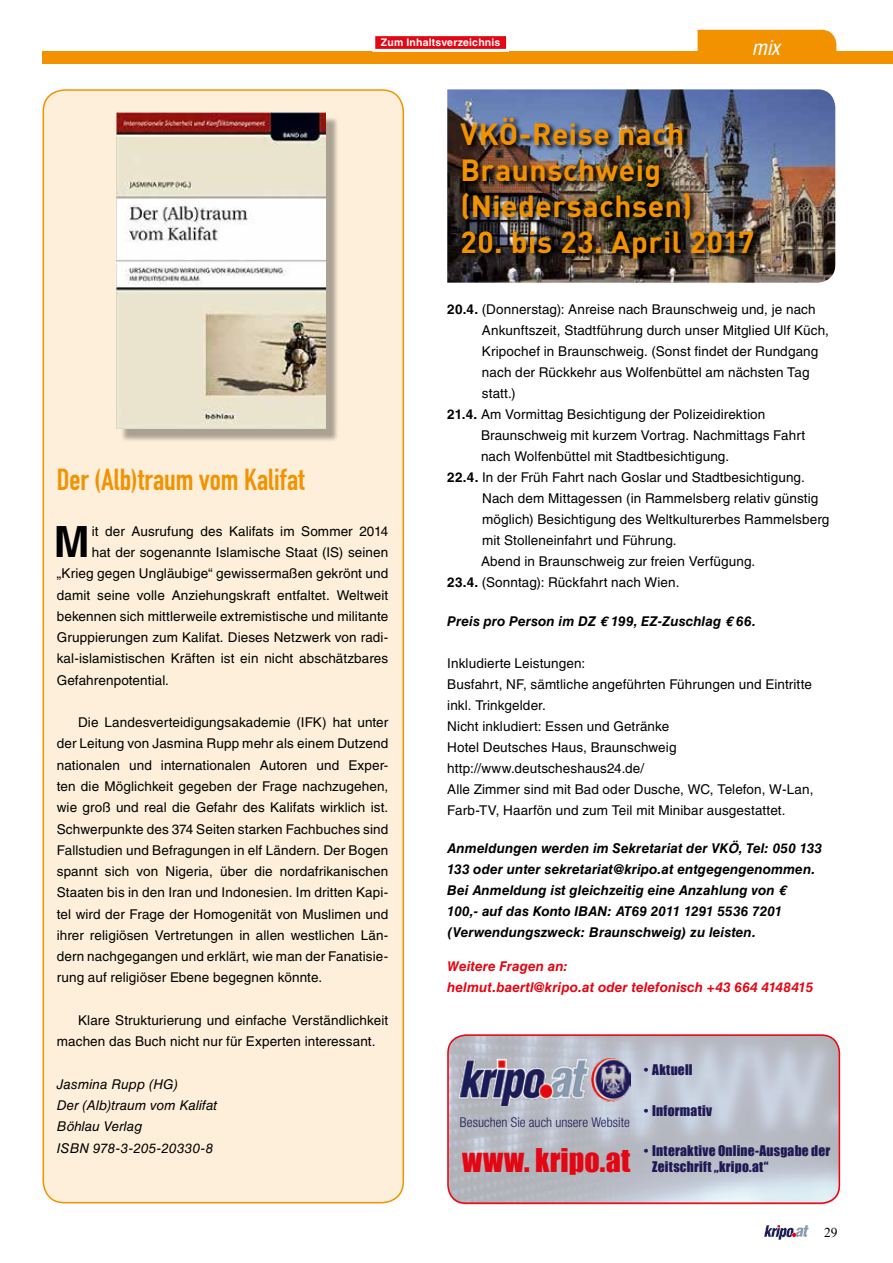
<style>
.page{position:relative;width:893px;height:1263px;background:#fff}
.page>*{position:absolute;margin:0;border:0;box-sizing:border-box;transform-origin:0 0}
.t1{font:700 43.05px "Helvetica LT Std";color:#000}
.t2{font:700 30px/36px "DIN";letter-spacing:.02em;color:#f39200}
.t3{font:30px "DIN Engschrift";letter-spacing:.005em;color:#f39200}
.t4{font:30px "Impact";letter-spacing:.005em;color:#e30613}
.t5{font:italic condensed 21px "Helvetica Neue";color:#fff}
.t6{font:13.5px/21.3px "Helvetica LT Std";letter-spacing:.01em;color:#000}
.t7{font:italic 700 13.5px/21px "Helvetica LT Std";letter-spacing:.01em;color:#000}
.t8{font:italic 13.5px/21.3px "Helvetica LT Std";letter-spacing:.005em;color:#000}
.t9{font:13.5px/16.2px "Impact";letter-spacing:.02em;color:#1e1954}
.t10{font:italic 700 13.5px/21px "Helvetica LT Std";letter-spacing:.01em;color:#e30613}
.t11{font:300 condensed 13.5px "Helvetica Neue LT Std";letter-spacing:.005em;color:#1e1954}
.t12{font:13.5px "Times New Roman";color:#000}
.t13{font:700 10.5px "Helvetica LT Std";letter-spacing:.015em;color:#fff}
.s1{font-weight:700}
</style>
<div class="page">
<svg style="left:764px;top:1225px;width:45px;height:15px"></svg>
<div style="left:43px;top:51px;width:850px;height:13px;background:#f39200"></div>
<div style="left:698px;top:30px;width:138px;height:21px;background:#f39200"></div>
<div style="left:43px;top:90px;width:360px;height:1113px;background:#fdefd9;border-radius:21px"></div>
<div style="left:43px;top:89px;width:361px;height:1114px;border:2px solid #f39200;border-radius:21px"></div>
<div style="left:121px;top:116px;width:218px;height:326px;background:#000;opacity:.33"></div>
<img style="left:117px;top:112px;width:208px;height:317px">
<img style="left:448px;top:1035px;width:391px;height:169px">
<div style="left:447px;top:1034px;width:393px;height:170px;border:2px solid #e30613;border-radius:18px"></div>
<img style="left:457px;top:1057px;width:174px;height:49px">
<img style="left:447px;top:89px;width:388px;height:194px">
<img style="left:460px;top:116px;width:300px;height:150px">
<div style="left:374px;top:35px;width:134px;height:15px;background:#e30613"></div>
<div style="left:372px;top:33px;width:137px;height:19px;border:3px solid #fff"></div>
<p class="t13" style="left:381px;top:36px;width:121px">Zum Inhaltsverzeichnis</p>
<h3 class="t5" style="left:752px;top:35px;width:29px">mix</h3>
<h2 class="t3" style="left:57px;top:462px;width:249px">Der (Alb)traum vom Kalifat</h2>
<h1 class="t1" style="left:54px;top:516px;width:37px">M</h1>
<p class="t6" style="left:92px;top:520px;width:298px">it der Ausrufung des Kalifats im Sommer 2014</p>
<p class="t6" style="left:92px;top:542px;width:298px">hat der sogenannte Islamische Staat (IS) seinen</p>
<p class="t6" style="left:57px;top:563px;width:333px">„Krieg gegen Ungläubige“ gewissermaßen gekrönt und</p>
<p class="t6" style="left:57px;top:584px;width:333px">damit seine volle Anziehungskraft entfaltet. Weltweit</p>
<p class="t6" style="left:57px;top:605px;width:333px">bekennen sich mittlerweile extremistische und militante</p>
<p class="t6" style="left:57px;top:627px;width:333px">Gruppierungen zum Kalifat. Dieses Netzwerk von radi-</p>
<p class="t6" style="left:57px;top:648px;width:333px">kal-islamistischen Kräften ist ein nicht abschätzbares</p>
<p class="t6" style="left:57px;top:669px;width:114px">Gefahrenpotential.</p>
<p class="t6" style="left:57px;top:712px;width:333px;text-align:justify;text-indent:21px">Die Landesverteidigungsakademie (IFK) hat unter der Leitung von Jasmina Rupp mehr als einem Dutzend nationalen und internationalen Autoren und Exper&shy;ten die Möglichkeit gegeben der Frage nachzugehen, wie groß und real die Gefahr des Kalifats wirklich ist.<br>Schwerpunkte des 374 Seiten starken Fachbuches sind Fallstudien und Befragungen in elf Ländern. Der Bogen spannt sich von Nigeria, über die nordafrikanischen Staaten bis in den Iran und Indonesien. Im dritten Kapi&shy;tel wird der Frage der Homogenität von Muslimen und ihrer religiösen Vertretungen in allen westlichen Län&shy;dern nachgegangen und erklärt, wie man der Fanatisie&shy;rung auf religiöser Ebene begegnen könnte.</p>
<p class="t6" style="left:57px;top:1009px;width:333px;text-indent:21px">Klare Strukturierung und einfache Verständlichkeit machen das Buch nicht nur für Experten interessant.</p>
<p class="t8" style="left:57px;top:1073px;width:162px">Jasmina Rupp (HG)<br>Der (Alb)traum vom Kalifat<br>Böhlau Verlag<br>ISBN 978-3-205-20330-8</p>
<h2 class="t2" style="left:460px;top:114px;width:233px">VKÖ-Reise nach<br>Braunschweig (Niedersachsen)</h2>
<h2 class="t2" style="left:460px;top:222px;width:295px">20. bis 23. April 2017</h2>
<p class="t6" style="left:447px;top:299px;width:370px"><span class="s1">20.4.</span> (Donnerstag): Anreise nach Braunschweig und, je nach</p>
<p class="t6" style="left:482px;top:320px;width:349px">Ankunftszeit, Stadtführung durch unser Mitglied Ulf Küch,</p>
<p class="t6" style="left:482px;top:341px;width:338px">Kripochef in Braunschweig. (Sonst findet der Rundgang</p>
<p class="t6" style="left:482px;top:362px;width:329px">nach der Rückkehr aus Wolfenbüttel am nächsten Tag</p>
<p class="t6" style="left:482px;top:383px;width:35px">statt.)</p>
<p class="t6" style="left:447px;top:404px;width:320px"><span class="s1">21.4.</span> Am Vormittag Besichtigung der Polizeidirektion</p>
<p class="t6" style="left:481px;top:425px;width:326px">Braunschweig mit kurzem Vortrag. Nachmittags Fahrt</p>
<p class="t6" style="left:481px;top:446px;width:250px">nach Wolfenbüttel mit Stadtbesichtigung.</p>
<p class="t6" style="left:447px;top:467px;width:359px"><span class="s1">22.4.</span> In der Früh Fahrt nach Goslar und Stadtbesichtigung.</p>
<p class="t6" style="left:482px;top:488px;width:338px">Nach dem Mittagessen (in Rammelsberg relativ günstig</p>
<p class="t6" style="left:482px;top:509px;width:349px">möglich) Besichtigung des Weltkulturerbes Rammelsberg</p>
<p class="t6" style="left:482px;top:530px;width:196px">mit Stolleneinfahrt und Führung.</p>
<p class="t6" style="left:481px;top:551px;width:276px">Abend in Braunschweig zur freien Verfügung.</p>
<p class="t6" style="left:447px;top:572px;width:234px"><span class="s1">23.4.</span> (Sonntag): Rückfahrt nach Wien.</p>
<p class="t7" style="left:447px;top:611px;width:310px">Preis pro Person im DZ € 199, EZ-Zuschlag € 66.</p>
<p class="t6" style="left:447px;top:653px;width:368px">Inkludierte Leistungen:<br>Busfahrt, NF, sämtliche angeführten Führungen und Eintritte inkl. Trinkgelder.<br>Nicht inkludiert: Essen und Getränke<br>Hotel Deutsches Haus, Braunschweig http://www.deutscheshaus24.de/<br>Alle Zimmer sind mit Bad oder Dusche, WC, Telefon, W-Lan, Farb-TV, Haarfön und zum Teil mit Minibar ausgestattet.</p>
<p class="t7" style="left:447px;top:837px;width:376px">Anmeldungen werden im Sekretariat der VKÖ, Tel: 050 133<br>133 oder unter sekretariat@kripo.at entgegengenommen.<br>Bei Anmeldung ist gleichzeitig eine Anzahlung von €<br>100,- auf das Konto IBAN: AT69 2011 1291 5536 7201 (Verwendungszweck: Braunschweig) zu leisten.</p>
<p class="t10" style="left:447px;top:956px;width:367px">Weitere Fragen an:<br>helmut.baertl@kripo.at oder telefonisch +43 664 4148415</p>
<p class="t11" style="left:460px;top:1114px;width:171px">Besuchen Sie auch unsere Website</p>
<h2 class="t4" style="left:462px;top:1137px;width:170px">www. kripo.at</h2>
<p class="t9" style="left:644px;top:1061px;width:50px">• Aktuell</p>
<p class="t9" style="left:644px;top:1102px;width:70px">• Informativ</p>
<p class="t9" style="left:652px;top:1142px;width:180px;text-indent:-9px">• Interaktive Online-Ausgabe der<br>Zeitschrift „kripo.at“</p>
<p class="t12" style="left:824px;top:1223px;width:15px">29</p>
</div>
